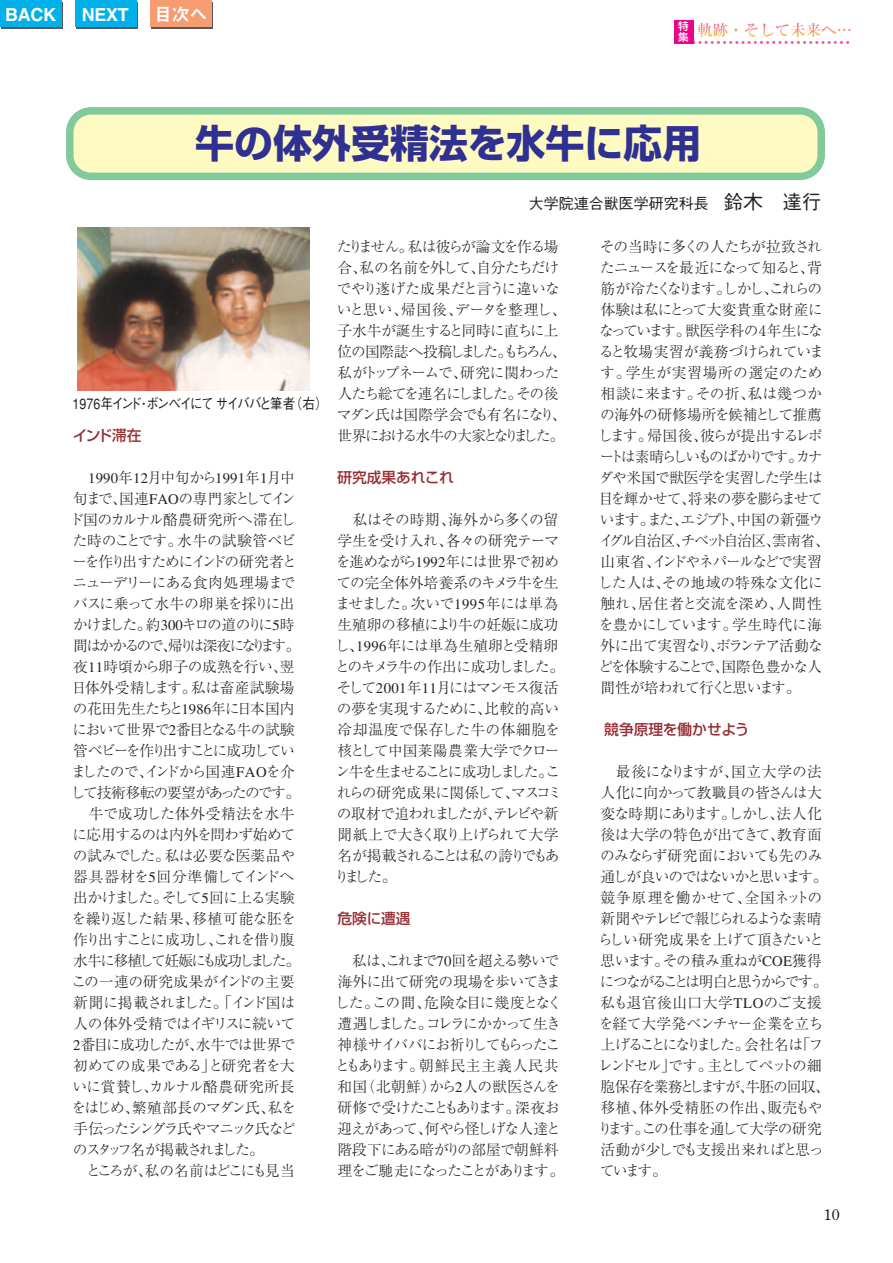
<style>
.page{position:relative;width:893px;height:1263px;background:#fff}
.page>*{position:absolute;margin:0;border:0;box-sizing:border-box;transform-origin:0 0}
.t1{font:700 39px "Shin Go";color:#2e3092}
.t2{font:18px "Midashi Go MB31";letter-spacing:-.02em;color:#fff}
.t3{font:500 15px "Gothic BBB";color:#231f20}
.t4{font:700 15px "Futo Min A101";color:#231f20;scale:1.04 1}
.t5{font:300 14.7px/21px "Ryumin";letter-spacing:-.06em;color:#231f20}
.t6{font:300 14.7px/21px "Ryumin";letter-spacing:-.04em;color:#231f20}
.t7{font:300 14.7px/21px "Ryumin";letter-spacing:-.085em;color:#231f20}
.t8{font:500 14.7px "Shin Go";letter-spacing:-.01em;color:#962e33}
.t9{font:500 14.7px "Gothic BBB";letter-spacing:-.105em;color:#231f20;scale:.85 1}
.t10{font:500 10.5px/10.5px "Shin Go";color:#fff}
.s1{font-family:"Ryumin";font-weight:300}
.s2{font-size:19.5px}
</style>
<div class="page">
<div style="left:66px;top:107px;width:759px;height:73px;background:#fffac1;border:8px solid #80ca9c;border-radius:21px"></div>
<img style="left:77px;top:228px;width:233px;height:162px">
<div style="left:674px;top:20px;width:19px;height:24px;background:#ed028c"></div>
<svg style="left:693px;top:23px;width:158px;height:21px"></svg>
<div style="left:1px;top:2px;width:62px;height:26px;background:#00b0e8"></div>
<div style="left:76px;top:2px;width:62px;height:26px;background:#00b0e8"></div>
<div style="left:151px;top:2px;width:62px;height:26px;background:#f79c70"></div>
<div style="left:0;top:0;width:61px;height:27px;background:#00b0e8"></div>
<div style="left:75px;top:0;width:61px;height:27px;background:#00b0e8"></div>
<div style="left:150px;top:0;width:61px;height:27px;background:#f79c70"></div>
<p class="t2" style="left:5px;top:7px;width:52px">BACK</p>
<p class="t2" style="left:82px;top:7px;width:48px">NEXT</p>
<p class="t2" style="left:154px;top:7px;width:55px">目次へ</p>
<p class="t10" style="left:678px;top:22px;width:12px">特集</p>
<p class="t1" style="left:195px;top:129px;width:507px">牛の体外受精法を水牛に応用</p>
<p class="t9" style="left:73px;top:398px;width:302px">1976年インド<span class="s1">・</span>ボンベイにて　サイババと筆者（右）</p>
<p class="t8" style="left:73px;top:430px;width:70px">インド滞在</p>
<p class="t5" style="left:69px;top:469px;width:232px">　1990年12月中旬から1991年1月中旬まで、国連FAOの専門家としてインド国のカルナル酪農研究所へ滞在した時のことです。水牛の試験管ベビーを作り出すためにインドの研究者とニューデリーにある食肉処理場までバスに乗って水牛の卵巣を採りに出かけました。約300キロの道のりに5時間はかかるので、帰りは深夜になります。夜11時頃から卵子の成熟を行い、翌日体外受精します。私は畜産試験場の花田先生たちと1986年に日本国内において世界で2番目となる牛の試験管ベビーを作り出すことに成功していましたので、インドから国連FAOを介して技術移転の要望があったのです。　牛で成功した体外受精法を水牛に応用するのは内外を問わず始めての試みでした。私は必要な医薬品や器具器材を5回分準備してインドへ出かけました。そして5回に上る実験を繰り返した結果、移植可能な胚を作り出すことに成功し、これを借り腹水牛に移植して妊娠にも成功しました。この一連の研究成果がインドの主要新聞に掲載されました。「インド国は人の体外受精ではイギリスに続いて<br>2番目に成功したが、水牛では世界で初めての成果である」と研究者を大いに賞賛し、カルナル酪農研究所長をはじめ、繁殖部長のマダン氏、私を手伝ったシングラ氏やマニック氏などのスタッフ名が掲載されました。<br>　ところが、私の名前はどこにも見当</p>
<p class="t3" style="left:529px;top:197px;width:294px">大学院連合獣医学研究科長　<span class="s2">鈴木　達行</span></p>
<p class="t7" style="left:337px;top:238px;width:231px">たりません。私は彼らが論文を作る場合、私の名前を外して、自分たちだけでやり遂げた成果だと言うに違いないと思い、帰国後、データを整理し、子水牛が誕生すると同時に直ちに上位の国際誌へ投稿しました。もちろん、私がトップネームで、研究に関わった人たち総てを連名にしました。その後マダン氏は国際学会でも有名になり、世界における水牛の大家となりました。</p>
<p class="t8" style="left:337px;top:472px;width:118px">研究成果あれこれ</p>
<p class="t6" style="left:334px;top:511px;width:231px">　私はその時期、海外から多くの留学生を受け入れ、各々の研究テーマを進めながら1992年には世界で初めての完全体外培養系のキメラ牛を生ませました。次いで1995年には単為生殖卵の移植により牛の妊娠に成功し、1996年には単為生殖卵と受精卵とのキメラ牛の作出に成功しました。そして2001年11月にはマンモス復活の夢を実現するために、比較的高い冷却温度で保存した牛の体細胞を核として中国莱陽農業大学でクローン牛を生ませることに成功しました。これらの研究成果に関係して、マスコミの取材で追われましたが、テレビや新聞紙上で大きく取り上げられて大学名が掲載されることは私の誇りでもありました。</p>
<p class="t8" style="left:337px;top:913px;width:75px">危険に遭遇</p>
<p class="t5" style="left:335px;top:952px;width:231px">　私は、これまで70回を超える勢いで海外に出て研究の現場を歩いてきました。この間、危険な目に幾度となく遭遇しました。コレラにかかって生き神様サイババにお祈りしてもらったこともあります。朝鮮民主主義人民共和国（北朝鮮）から2人の獣医さんを研修で受けたこともあります。深夜お迎えがあって、何やら怪しげな人達と階段下にある暗がりの部屋で朝鮮料理をご馳走になったことがあります。</p>
<p class="t5" style="left:598px;top:238px;width:233px">その当時に多くの人たちが拉致されたニュースを最近になって知ると、背筋が冷たくなります。しかし、これらの体験は私にとって大変貴重な財産になっています。獣医学科の４年生になると牧場実習が義務づけられています。学生が実習場所の選定のため相談に来ます。その折、私は幾つかの海外の研修場所を候補として推薦します。帰国後、彼らが提出するレポートは素晴らしいものばかりです。カナダや米国で獣医学を実習した学生は目を輝かせて、将来の夢を膨らませています。また、エジプト、中国の新彊ウイグル自治区、チベット自治区、雲南省、山東省、インドやネパールなどで実習した人は、その地域の特殊な文化に触れ、居住者と交流を深め、人間性を豊かにしています。学生時代に海外に出て実習なり、ボランテア活動などを体験することで、国際色豊かな人間性が培われて行くと思います。</p>
<p class="t8" style="left:604px;top:724px;width:147px">競争原理を働かせよう</p>
<p class="t5" style="left:597px;top:763px;width:233px">　最後になりますが、国立大学の法人化に向かって教職員の皆さんは大変な時期にあります。しかし、法人化後は大学の特色が出てきて、教育面のみならず研究面においても先のみ通しが良いのではないかと思います。競争原理を働かせて、全国ネットの新聞やテレビで報じられるような素晴らしい研究成果を上げて頂きたいと思います。その積み重ねがCOE獲得につながることは明白と思うからです。私も退官後山口大学TLOのご支援を経て大学発ベンチャー企業を立ち上げることになりました。会社名は｢フレンドセル｣です。主としてペットの細胞保存を業務としますが、牛胚の回収、移植、体外受精胚の作出、販売もやります。この仕事を通して大学の研究活動が少しでも支援出来ればと思っています。</p>
<p class="t4" style="left:823px;top:1209px;width:16px">10</p>
</div>
